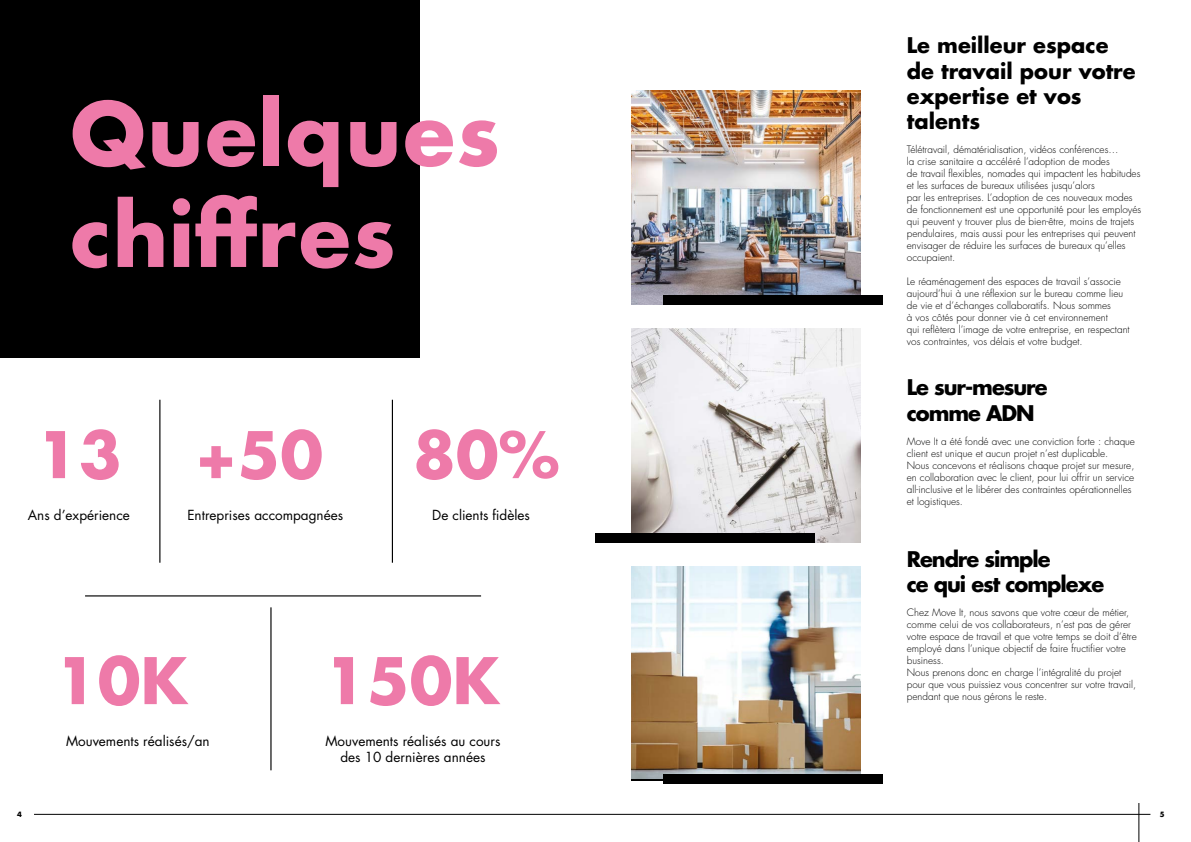
<style>
.page{position:relative;width:1191px;height:842px;background:#fff}
.page>*{position:absolute;margin:0;border:0;box-sizing:border-box;transform-origin:0 0}
.t1{font:700 84.6px/101.5px "Futura";color:#ee7aa9}
.t2{font:700 62.4px "Futura Std";color:#ee7aa9}
.t3{font:700 21px/25.2px "Futura Std";color:#000}
.t4{font:700 21px/25.2px "Futura Std";letter-spacing:-.05em;color:#000}
.t5{font:13.5px/16.2px "Futura Std";color:#000;text-align:center}
.t6{font:300 10px/12px "Futura Std";color:#000}
.t7{font:700 8px "Futura PT";color:#000}
</style>
<div class="page">
<hr style="left:34px;top:814px;width:1116px;height:1px;background:#000">
<hr style="left:1138px;top:803px;width:1px;height:39px;background:#000">
<img style="left:631px;top:91px;width:230px;height:214px">
<img style="left:631px;top:329px;width:230px;height:214px">
<img style="left:631px;top:566px;width:230px;height:213px">
<div style="left:595px;top:533px;width:220px;height:10px;background:#000"></div>
<div style="left:663px;top:295px;width:220px;height:10px;background:#000"></div>
<div style="left:663px;top:774px;width:220px;height:10px;background:#000"></div>
<hr style="left:159px;top:400px;width:1px;height:163px;background:#000">
<hr style="left:270px;top:607px;width:1px;height:163px;background:#000">
<hr style="left:392px;top:400px;width:1px;height:163px;background:#000">
<hr style="left:85px;top:595px;width:396px;height:1px;background:#000">
<div style="left:0;top:0;width:420px;height:357px;background:#000"></div>
<h1 class="t1" style="left:69px;top:83px;width:432px">Quelques chiffres</h1>
<h2 class="t2" style="left:36px;top:413px;width:289px">13 +50</h2>
<h3 class="t5" style="left:28px;top:507px;width:104px">Ans d’expérience</h3>
<h3 class="t5" style="left:187px;top:507px;width:157px">Entreprises accompagnées</h3>
<h2 class="t2" style="left:413px;top:413px;width:148px">80%</h2>
<h3 class="t5" style="left:432px;top:507px;width:99px">De clients fidèles</h3>
<h2 class="t2" style="left:55px;top:639px;width:134px">10K</h2>
<h2 class="t2" style="left:324px;top:639px;width:177px">150K</h2>
<h3 class="t5" style="left:66px;top:733px;width:145px">Mouvements réalisés/an</h3>
<h3 class="t5" style="left:325px;top:733px;width:176px">Mouvements réalisés au cours des 10 dernières années</h3>
<h3 class="t3" style="left:907px;top:33px;width:230px">Le meilleur espace de travail pour votre expertise et vos talents</h3>
<p class="t6" style="left:907px;top:144px;width:236px">Télétravail, dématérialisation, vidéos conférences…<br>la crise sanitaire a accéléré l’adoption de modes<br>de travail flexibles, nomades qui impactent les habitudes et les surfaces de bureaux utilisées jusqu’alors<br>par les entreprises. L’adoption de ces nouveaux modes de fonctionnement est une opportunité pour les employés qui peuvent y trouver plus de bien-être, moins de trajets pendulaires, mais aussi pour les entreprises qui peuvent envisager de réduire les surfaces de bureaux qu’elles occupaient.</p>
<p class="t6" style="left:907px;top:276px;width:224px">Le réaménagement des espaces de travail s’associe aujourd’hui à une réflexion sur le bureau comme lieu de vie et d’échanges collaboratifs. Nous sommes<br>à vos côtés pour donner vie à cet environnement<br>qui reflètera l’image de votre entreprise, en respectant vos contraintes, vos délais et votre budget.</p>
<h3 class="t4" style="left:907px;top:375px;width:142px">Le sur-mesure comme ADN</h3>
<p class="t6" style="left:907px;top:435px;width:230px">Move It a été fondé avec une conviction forte : chaque client est unique et aucun projet n’est duplicable.<br>Nous concevons et réalisons chaque projet sur mesure, en collaboration avec le client, pour lui offrir un service all-inclusive et le libérer des contraintes opérationnelles et logistiques.</p>
<h3 class="t4" style="left:907px;top:546px;width:199px">Rendre simple<br>ce qui est complexe</h3>
<p class="t6" style="left:907px;top:607px;width:231px">Chez Move It, nous savons que votre cœur de métier, comme celui de vos collaborateurs, n’est pas de gérer votre espace de travail et que votre temps se doit d’être employé dans l’unique objectif de faire fructifier votre business.<br>Nous prenons donc en charge l’intégralité du projet pour que vous puissiez vous concentrer sur votre travail, pendant que nous gérons le reste.</p>
<p class="t7" style="left:17px;top:809px;width:6px">4</p>
<p class="t7" style="left:1159px;top:809px;width:6px">5</p>
</div>
